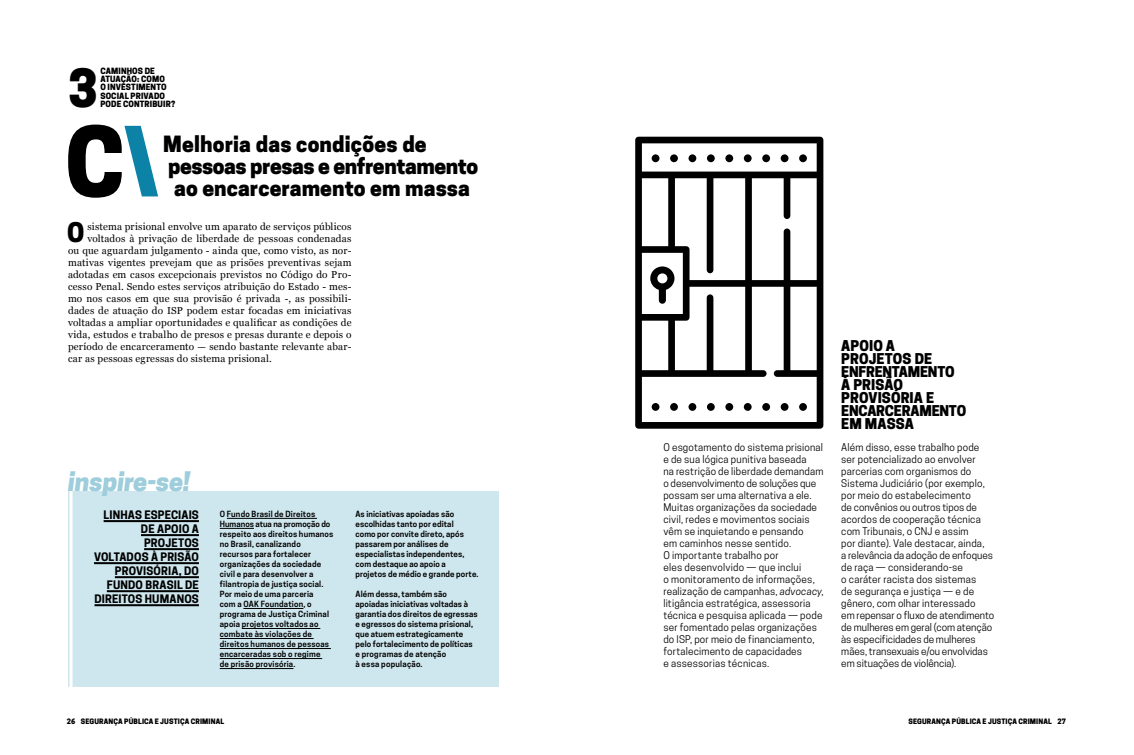
<style>
.page{position:relative;width:1134px;height:755px;background:#fff}
.page>*{position:absolute;margin:0;border:0;box-sizing:border-box;transform-origin:0 0}
.t1{font:800 90.4px "Cooper Hewitt";color:#000}
.t2{font:800 49.3px "Cooper Hewitt";color:#000}
.t3{font:800 25.4px "Cooper Hewitt";color:#000}
.t4{font:italic 800 25.3px "Cooper Hewitt";letter-spacing:-.01em;color:#9ecddb}
.t5{font:800 21px/22px "Cooper Hewitt";letter-spacing:.005em;color:#000}
.t6{font:800 14px/13px "Cooper Hewitt";color:#000}
.t7{font:700 11px/14px "Cooper Hewitt";letter-spacing:.015em;color:#000;text-align:right}
.t8{font:10px/12px "Cooper Hewitt";letter-spacing:.015em;color:#000}
.t9{font:10px "Georgia";letter-spacing:.02em;color:#000}
.t10{font:800 8.1px/8.1px "Cooper Hewitt";letter-spacing:.015em;color:#000}
.t11{font:600 8px/10px "Cooper Hewitt";letter-spacing:.02em;color:#000}
.t12{font:800 7px "Cooper Hewitt";letter-spacing:.02em;color:#000}
.s1{font-style:italic}
</style>
<div class="page">
<hr style="left:73px;top:490px;width:4px;height:196px;background:#cee6ed">
<hr style="left:68px;top:490px;width:2px;height:196px;background:#cee6ed">
<div style="left:77px;top:490px;width:422px;height:196px;background:#cee6ed"></div>
<svg style="left:635px;top:136px;width:189px;height:293px"></svg>
<svg style="left:724px;top:401px;width:11px;height:11px"></svg>
<div style="left:722px;top:399px;width:14px;height:14px;border:3px solid #fff;border-radius:50%"></div>
<svg style="left:705px;top:401px;width:11px;height:11px"></svg>
<div style="left:704px;top:399px;width:14px;height:14px;border:3px solid #fff;border-radius:50%"></div>
<svg style="left:669px;top:401px;width:10px;height:11px"></svg>
<div style="left:667px;top:399px;width:14px;height:14px;border:3px solid #fff;border-radius:50%"></div>
<svg style="left:742px;top:401px;width:11px;height:11px"></svg>
<div style="left:741px;top:399px;width:14px;height:14px;border:3px solid #fff;border-radius:50%"></div>
<div style="left:779px;top:401px;width:11px;height:11px;background:#000;border-radius:50%"></div>
<div style="left:778px;top:399px;width:13px;height:14px;border:3px solid #fff;border-radius:50%"></div>
<svg style="left:761px;top:401px;width:11px;height:11px"></svg>
<div style="left:759px;top:399px;width:14px;height:14px;border:3px solid #fff;border-radius:50%"></div>
<svg style="left:687px;top:401px;width:11px;height:11px"></svg>
<div style="left:685px;top:399px;width:14px;height:14px;border:3px solid #fff;border-radius:50%"></div>
<div style="left:724px;top:153px;width:11px;height:11px;background:#000;border-radius:50%"></div>
<div style="left:722px;top:151px;width:14px;height:14px;border:3px solid #fff;border-radius:50%"></div>
<div style="left:705px;top:153px;width:11px;height:11px;background:#000;border-radius:50%"></div>
<div style="left:704px;top:151px;width:14px;height:14px;border:3px solid #fff;border-radius:50%"></div>
<div style="left:742px;top:153px;width:11px;height:11px;background:#000;border-radius:50%"></div>
<div style="left:741px;top:151px;width:14px;height:14px;border:3px solid #fff;border-radius:50%"></div>
<div style="left:761px;top:153px;width:11px;height:11px;background:#000;border-radius:50%"></div>
<div style="left:759px;top:151px;width:14px;height:14px;border:3px solid #fff;border-radius:50%"></div>
<div style="left:669px;top:153px;width:10px;height:11px;background:#000;border-radius:50%"></div>
<div style="left:667px;top:151px;width:14px;height:14px;border:3px solid #fff;border-radius:50%"></div>
<div style="left:779px;top:153px;width:11px;height:11px;background:#000;border-radius:50%"></div>
<div style="left:778px;top:151px;width:13px;height:14px;border:3px solid #fff;border-radius:50%"></div>
<div style="left:687px;top:153px;width:11px;height:11px;background:#000;border-radius:50%"></div>
<div style="left:685px;top:151px;width:14px;height:14px;border:3px solid #fff;border-radius:50%"></div>
<div style="left:650px;top:153px;width:11px;height:11px;background:#000;border-radius:50%"></div>
<div style="left:649px;top:151px;width:13px;height:14px;border:3px solid #fff;border-radius:50%"></div>
<div style="left:798px;top:153px;width:10px;height:11px;background:#000;border-radius:50%"></div>
<div style="left:796px;top:151px;width:14px;height:14px;border:3px solid #fff;border-radius:50%"></div>
<svg style="left:798px;top:401px;width:10px;height:11px"></svg>
<div style="left:796px;top:399px;width:14px;height:14px;border:3px solid #fff;border-radius:50%"></div>
<div style="left:650px;top:401px;width:11px;height:11px;background:#000;border-radius:50%"></div>
<div style="left:649px;top:399px;width:13px;height:14px;border:3px solid #fff;border-radius:50%"></div>
<svg style="left:124px;top:126px;width:34px;height:70px"></svg>
<hr style="left:104px;top:519px;width:95px;height:2px;background:#000">
<hr style="left:141px;top:533px;width:58px;height:2px;background:#000">
<hr style="left:144px;top:547px;width:55px;height:2px;background:#000">
<hr style="left:94px;top:561px;width:105px;height:2px;background:#000">
<hr style="left:115px;top:575px;width:84px;height:2px;background:#000">
<hr style="left:107px;top:589px;width:92px;height:2px;background:#000">
<hr style="left:94px;top:603px;width:105px;height:2px;background:#000">
<hr style="left:227px;top:517px;width:90px;height:1px;background:#000">
<hr style="left:220px;top:527px;width:34px;height:1px;background:#000">
<hr style="left:243px;top:607px;width:60px;height:1px;background:#000">
<hr style="left:242px;top:627px;width:78px;height:1px;background:#000">
<hr style="left:220px;top:637px;width:94px;height:1px;background:#000">
<hr style="left:220px;top:647px;width:111px;height:1px;background:#000">
<hr style="left:220px;top:657px;width:102px;height:1px;background:#000">
<hr style="left:220px;top:667px;width:73px;height:1px;background:#000">
<h2 class="t2" style="left:68px;top:59px;width:31px">3</h2>
<p class="t10" style="left:100px;top:67px;width:68px">CAMINHOS DE<br>ATUAÇÃO: COMO<br>O INVESTIMENTO<br>SOCIAL PRIVADO</p>
<p class="t10" style="left:100px;top:99px;width:76px">PODE CONTRIBUIR?</p>
<h1 class="t1" style="left:65px;top:109px;width:61px">C</h1>
<h3 class="t5" style="left:163px;top:133px;width:317px">Melhoria das condições de pessoas presas e enfrentamento ao encarceramento em massa</h3>
<h3 class="t3" style="left:67px;top:217px;width:19px">O</h3>
<p class="t9" style="left:87px;top:219px;width:266px">sistema prisional envolve um aparato de serviços públicos</p>
<p class="t9" style="left:87px;top:231px;width:266px">voltados à privação de liberdade de pessoas condenadas</p>
<p class="t9" style="left:68px;top:243px;width:285px">ou que aguardam julgamento - ainda que, como visto, as nor-</p>
<p class="t9" style="left:68px;top:255px;width:285px">mativas vigentes prevejam que as prisões preventivas sejam</p>
<p class="t9" style="left:68px;top:267px;width:285px">adotadas em casos excepcionais previstos no Código do Pro-</p>
<p class="t9" style="left:68px;top:279px;width:285px">cesso Penal. Sendo estes serviços atribuição do Estado - mes-</p>
<p class="t9" style="left:68px;top:291px;width:285px">mo nos casos em que sua provisão é privada -, as possibili-</p>
<p class="t9" style="left:68px;top:303px;width:285px">dades de atuação do ISP podem estar focadas em iniciativas</p>
<p class="t9" style="left:68px;top:315px;width:285px">voltadas a ampliar oportunidades e qualificar as condições de</p>
<p class="t9" style="left:68px;top:327px;width:285px">vida, estudos e trabalho de presos e presas durante e depois o</p>
<p class="t9" style="left:68px;top:339px;width:285px">período de encarceramento — sendo bastante relevante abar-</p>
<p class="t9" style="left:68px;top:351px;width:205px">car as pessoas egressas do sistema prisional.</p>
<h3 class="t4" style="left:68px;top:466px;width:124px">inspire-se!</h3>
<p class="t7" style="left:94px;top:507px;width:106px">LINHAS ESPECIAIS<br>DE APOIO A<br>PROJETOS<br>VOLTADOS À PRISÃO<br>PROVISÓRIA, DO<br>FUNDO BRASIL DE<br>DIREITOS HUMANOS</p>
<p class="t11" style="left:220px;top:508px;width:115px">O Fundo Brasil de Direitos<br>Humanos atua na promoção do respeito aos direitos humanos no Brasil, canalizando recursos para fortalecer organizações da sociedade civil e para desenvolver a filantropia de justiça social.<br>Por meio de uma parceria<br>com a OAK Foundation, o programa de Justiça Criminal apoia projetos voltados ao combate às violações de direitos humanos de pessoas encarceradas sob o regime<br>de prisão provisória.</p>
<p class="t11" style="left:355px;top:508px;width:125px">As iniciativas apoiadas são escolhidas tanto por edital<br>como por convite direto, após passarem por análises de especialistas independentes, com destaque ao apoio a projetos de médio e grande porte.</p>
<p class="t11" style="left:355px;top:588px;width:124px">Além dessa, também são apoiadas iniciativas voltadas à garantia dos direitos de egressas e egressos do sistema prisional, que atuem estrategicamente pelo fortalecimento de políticas e programas de atenção<br>à essa população.</p>
<h3 class="t6" style="left:841px;top:339px;width:126px">APOIO A<br>PROJETOS DE<br>ENFRENTAMENTO<br>À PRISÃO<br>PROVISÓRIA E<br>ENCARCERAMENTO<br>EM MASSA</h3>
<p class="t8" style="left:663px;top:440px;width:162px">O esgotamento do sistema prisional e de sua lógica punitiva baseada<br>na restrição de liberdade demandam o desenvolvimento de soluções que possam ser uma alternativa a ele.<br>Muitas organizações da sociedade civil, redes e movimentos sociais vêm se inquietando e pensando<br>em caminhos nesse sentido.<br>O importante trabalho por<br>eles desenvolvido — que inclui<br>o monitoramento de informações, realização de campanhas, <span class="s1">advocacy</span>, litigância estratégica, assessoria técnica e pesquisa aplicada — pode ser fomentado pelas organizações do ISP, por meio de financiamento, fortalecimento de capacidades<br>e assessorias técnicas.</p>
<p class="t8" style="left:841px;top:440px;width:155px">Além disso, esse trabalho pode ser potencializado ao envolver parcerias com organismos do<br>Sistema Judiciário (por exemplo, por meio do estabelecimento<br>de convênios ou outros tipos de acordos de cooperação técnica com Tribunais, o CNJ e assim<br>por diante). Vale destacar, ainda,<br>a relevância da adoção de enfoques de raça — considerando-se<br>o caráter racista dos sistemas<br>de segurança e justiça — e de gênero, com olhar interessado<br>em repensar o fluxo de atendimento de mulheres em geral (com atenção às especificidades de mulheres mães, transexuais e/ou envolvidas em situações de violência).</p>
<p class="t12" style="left:67px;top:716px;width:159px">26 SEGURANÇA PÚBLICA E JUSTIÇA CRIMINAL</p>
<p class="t12" style="left:908px;top:716px;width:159px">SEGURANÇA PÚBLICA E JUSTIÇA CRIMINAL 27</p>
</div>
